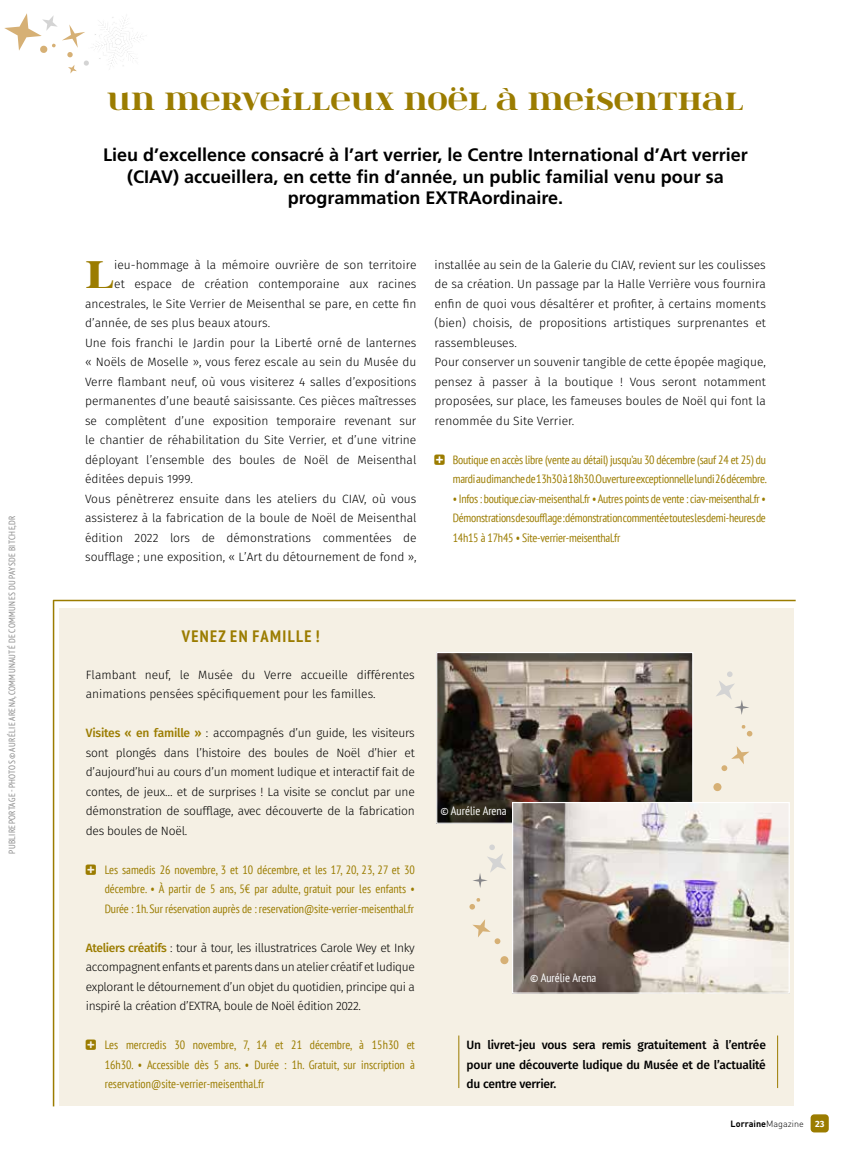
<style>
.page{position:relative;width:851px;height:1149px;background:#fff}
.page>*{position:absolute;margin:0;border:0;box-sizing:border-box;transform-origin:0 0}
.t1{font:43.95px "itsadzoke";color:#9b7c00}
.t2{font:28.5px "itsadzoke";color:#9b7c00}
.t3{font:700 18px/21.6px "Frutiger LT Std";color:#000;text-align:center}
.t4{font:700 condensed 16.5px "PT Sans";letter-spacing:.08em;color:#9b7c00}
.t5{font:300 12px/19.5px "Fira Sans";color:#000}
.t6{font:condensed 12px/19.5px "PT Sans";letter-spacing:-.02em;color:#9b7c00;text-align:justify}
.t7{font:500 12px/19.5px "Fira Sans";letter-spacing:-.02em;color:#000;text-align:justify}
.t8{font:condensed 12px "PT Sans";color:#fff}
.t9{font:condensed 9px "PT Sans";letter-spacing:.04em;color:#878787}
.t10{font:700 9px "DIN Pro";color:#000}
.s1{font-weight:500;color:#9b7c00}
.s2{font-weight:300}
.s3{font-family:"Fira Sans";color:#fff}
</style>
<div class="page">
<div style="left:810px;top:1113px;width:18px;height:19px;background:#9b7c00;border-radius:4px"></div>
<div style="left:60px;top:608px;width:734px;height:498px;background:#f5f0e4"></div>
<svg style="left:4px;top:13px;width:140px;height:60px"></svg>
<img style="left:438px;top:653px;width:253px;height:168px">
<div style="left:436px;top:651px;width:257px;height:172px;border:1px solid #fff"></div>
<hr style="left:53px;top:599px;width:742px;height:2px;background:#9b7c00">
<hr style="left:53px;top:600px;width:1px;height:506px;background:#9b7c00">
<img style="left:514px;top:803px;width:273px;height:188px">
<div style="left:512px;top:801px;width:277px;height:192px;border:1px solid #fff"></div>
<svg style="left:716px;top:671px;width:33px;height:43px"></svg>
<svg style="left:713px;top:782px;width:8px;height:8px"></svg>
<svg style="left:721px;top:746px;width:28px;height:24px"></svg>
<svg style="left:741px;top:725px;width:11px;height:11px"></svg>
<svg style="left:473px;top:844px;width:33px;height:43px"></svg>
<svg style="left:500px;top:955px;width:8px;height:8px"></svg>
<svg style="left:472px;top:919px;width:28px;height:24px"></svg>
<svg style="left:469px;top:898px;width:11px;height:11px"></svg>
<hr style="left:458px;top:1035px;width:1px;height:52px;background:#9b7c00">
<hr style="left:777px;top:1035px;width:1px;height:52px;background:#9b7c00">
<p class="t9" style="left:6px;top:853px;width:339px;rotate:-90deg">PUBLIREPORTAGE - PHOTOS © AURÉLIE ARENA, COMMUNAUTÉ DE COMMUNES DU PAYSDE BITCHE,DR</p>
<h2 class="t2" style="left:107px;top:81px;width:638px">UN MERVEILLEUX NOËL À MEISENTHAL</h2>
<h3 class="t3" style="left:103px;top:144px;width:646px">Lieu d’excellence consacré à l’art verrier, le Centre International d’Art verrier (CIAV) accueillera, en cette fin d’année, un public familial venu pour sa programmation EXTRAordinaire.</h3>
<h1 class="t1" style="left:85px;top:245px;width:31px">L</h1>
<p class="t5" style="left:114px;top:255px;width:303px">ieu-hommage à la mémoire ouvrière de son territoire</p>
<p class="t5" style="left:114px;top:275px;width:304px">et espace de création contemporaine aux racines</p>
<p class="t5" style="left:85px;top:294px;width:333px">ancestrales, le Site Verrier de Meisenthal se pare, en cette fin</p>
<p class="t5" style="left:85px;top:314px;width:187px">d’année, de ses plus beaux atours.</p>
<p class="t5" style="left:85px;top:333px;width:333px">Une fois franchi le Jardin pour la Liberté orné de lanternes</p>
<p class="t5" style="left:85px;top:353px;width:333px">« Noëls de Moselle », vous ferez escale au sein du Musée du</p>
<p class="t5" style="left:85px;top:372px;width:333px">Verre flambant neuf, où vous visiterez 4 salles d’expositions</p>
<p class="t5" style="left:85px;top:392px;width:333px">permanentes d’une beauté saisissante. Ces pièces maîtresses</p>
<p class="t5" style="left:85px;top:411px;width:333px">se complètent d’une exposition temporaire revenant sur</p>
<p class="t5" style="left:85px;top:431px;width:333px">le chantier de réhabilitation du Site Verrier, et d’une vitrine</p>
<p class="t5" style="left:85px;top:450px;width:333px">déployant l’ensemble des boules de Noël de Meisenthal</p>
<p class="t5" style="left:85px;top:470px;width:109px">éditées depuis 1999.</p>
<p class="t5" style="left:85px;top:489px;width:333px">Vous pénètrerez ensuite dans les ateliers du CIAV, où vous</p>
<p class="t5" style="left:85px;top:509px;width:333px">assisterez à la fabrication de la boule de Noël de Meisenthal</p>
<p class="t5" style="left:85px;top:528px;width:333px">édition 2022 lors de démonstrations commentées de</p>
<p class="t5" style="left:85px;top:548px;width:333px">soufflage ; une exposition, « L’Art du détournement de fond »,</p>
<p class="t5" style="left:434px;top:255px;width:333px">installée au sein de la Galerie du CIAV, revient sur les coulisses de sa création. Un passage par la Halle Verrière vous fournira enfin de quoi vous désaltérer et profiter, à certains moments (bien) choisis, de propositions artistiques surprenantes et rassembleuses.<br>Pour conserver un souvenir tangible de cette épopée magique, pensez à passer à la boutique ! Vous seront notamment proposées, sur place, les fameuses boules de Noël qui font la renommée du Site Verrier.</p>
<p class="t6" style="left:434px;top:449px;width:333px;text-align:right">☑ Boutique en accès libre (vente au détail) jusqu’au 30 décembre (sauf 24 et 25) du mardi au dimanche de 13h30 à 18h30.Ouverture exceptionnelle lundi 26 décembre.</p>
<p class="t6" style="left:452px;top:488px;width:314px">• Infos : boutique.ciav-meisenthal.fr • Autres points de vente : ciav-meisenthal.fr • Démonstrations de soufflage : démonstration commentée toutes les demi-heures de 14h15 à 17h45 • Site-verrier-meisenthal.fr</p>
<h3 class="t4" style="left:182px;top:625px;width:139px">VENEZ EN FAMILLE !</h3>
<p class="t5" style="left:86px;top:665px;width:330px">Flambant neuf, le Musée du Verre accueille différentes animations pensées spécifiquement pour les familles.</p>
<p class="t5" style="left:86px;top:723px;width:330px;text-align:justify"><span class="s1">Visites « en famille »</span> : accompagnés d’un guide, les visiteurs sont plongés dans l’histoire des boules de Noël d’hier et d’aujourd’hui au cours d’un moment ludique et interactif fait de contes, de jeux… et de surprises ! La visite se conclut par une démonstration de soufflage, avec découverte de la fabrication des boules de Noël.</p>
<p class="t6" style="left:105px;top:859px;width:311px;text-indent:-19px">☑ Les samedis 26 novembre, 3 et 10 décembre, et les 17, 20, 23, 27 et 30 décembre. • À partir de 5 ans, 5€ par adulte, gratuit pour les enfants • Durée : 1h. Sur réservation auprès de : reservation@site-verrier-meisenthal.fr</p>
<p class="t5" style="left:86px;top:938px;width:330px;text-align:justify"><span class="s1">Ateliers créatifs</span> : tour à tour, les illustratrices Carole Wey et Inky accompagnent enfants et parents dans un atelier créatif et ludique explorant le détournement d’un objet du quotidien, principe qui a inspiré la création d’EXTRA, boule de Noël édition 2022.</p>
<p class="t6" style="left:105px;top:1034px;width:311px;text-indent:-19px">☑ Les mercredis 30 novembre, 7, 14 et 21 décembre, à 15h30 et 16h30. • Accessible dès 5 ans. • Durée : 1h. Gratuit, sur inscription à reservation@site-verrier-meisenthal.fr</p>
<p class="t7" style="left:466px;top:1035px;width:301px">Un livret-jeu vous sera remis gratuitement à l’entrée pour une découverte ludique du Musée et de l’actualité du centre verrier.</p>
<p class="t8" style="left:440px;top:803px;width:68px">© Aurélie Arena</p>
<p class="t8" style="left:530px;top:970px;width:68px">© Aurélie Arena</p>
<p class="t10" style="left:730px;top:1115px;width:95px">Lorraine<span class="s2">Magazine</span> <span class="s3">23</span></p>
</div>
